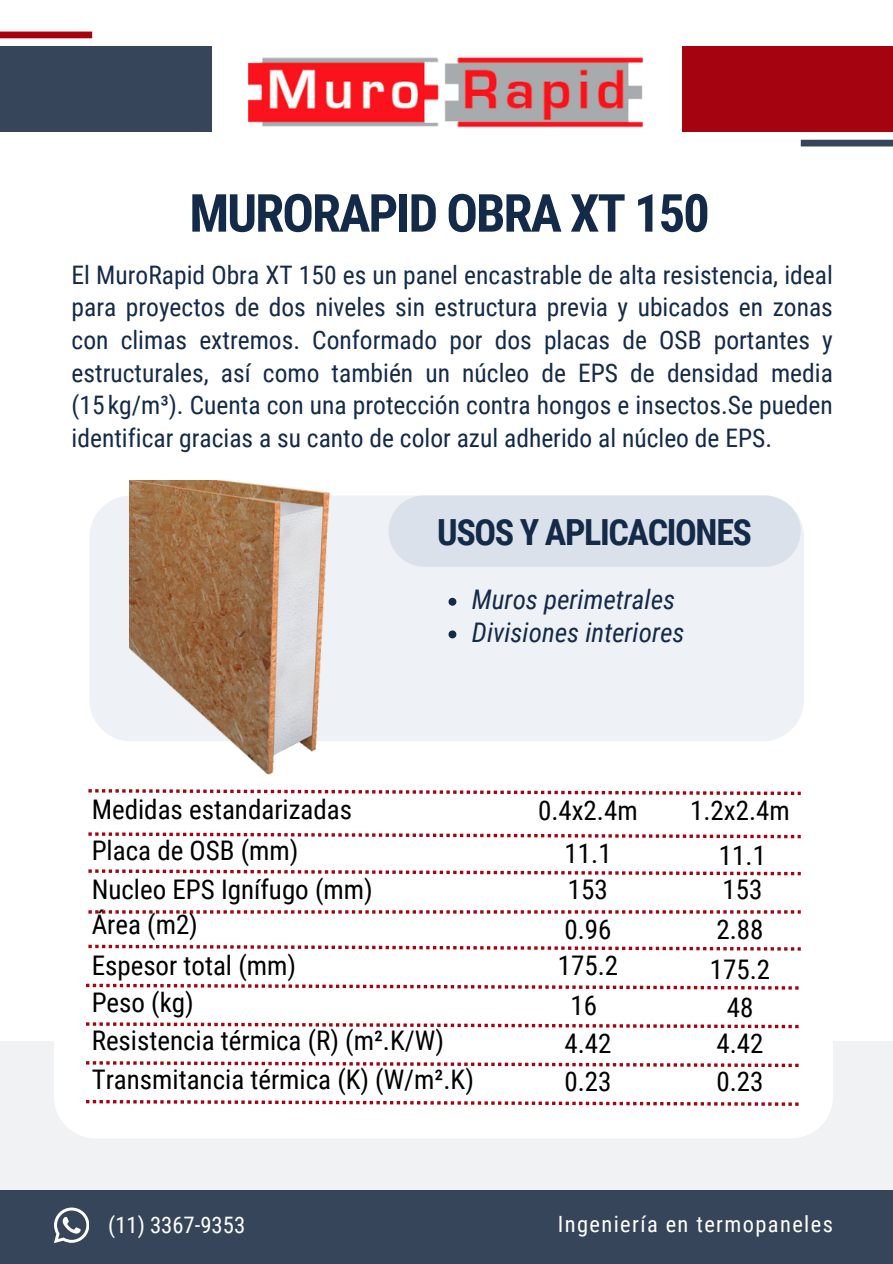
<style>
.page{position:relative;width:893px;height:1264px;background:#fff}
.page>*{position:absolute;margin:0;border:0;box-sizing:border-box;transform-origin:0 0}
.t1{font:700 52.5px "Roboto Condensed";letter-spacing:-.035em;color:#142a49}
.t2{font:700 36px "Roboto Condensed";letter-spacing:-.04em;color:#142a49}
.t3{font:27px "Roboto Condensed";color:#000}
.t4{font:italic 27px "Roboto Condensed";color:#142a49}
.t5{font:25.5px/32.7px "Roboto Condensed";color:#142a49;text-align:justify}
.t6{font:22.65px "Roboto Condensed";color:#fff}
.t7{font:22.5px "Roboto Condensed";letter-spacing:.06em;color:#fff}
</style>
<div class="page">
<div style="left:0;top:1041px;width:892px;height:222px;background:#f1f2f4"></div>
<div style="left:89px;top:495px;width:715px;height:246px;background:#eef1f5"></div>
<img style="left:130px;top:480px;width:207px;height:295px">
<svg style="left:54px;top:872px;width:778px;height:266px"></svg>
<svg style="left:88px;top:789px;width:712px;height:6px"></svg>
<svg style="left:88px;top:832px;width:712px;height:6px"></svg>
<svg style="left:88px;top:869px;width:712px;height:6px"></svg>
<svg style="left:88px;top:910px;width:712px;height:3px"></svg>
<svg style="left:88px;top:944px;width:712px;height:6px"></svg>
<svg style="left:86px;top:983px;width:712px;height:6px"></svg>
<svg style="left:86px;top:1022px;width:712px;height:6px"></svg>
<svg style="left:86px;top:1061px;width:712px;height:6px"></svg>
<svg style="left:86px;top:1099px;width:712px;height:6px"></svg>
<img style="left:248px;top:57px;width:395px;height:71px">
<div style="left:0;top:1190px;width:892px;height:73px;background:#364559"></div>
<svg style="left:54px;top:1207px;width:35px;height:36px"></svg>
<div style="left:388px;top:495px;width:412px;height:72px;background:#dbe1ea"></div>
<svg style="left:448px;top:598px;width:8px;height:7px"></svg>
<svg style="left:448px;top:630px;width:8px;height:8px"></svg>
<div style="left:0;top:46px;width:211px;height:86px;background:#364559"></div>
<div style="left:0;top:32px;width:92px;height:6px;background:#a60311"></div>
<div style="left:682px;top:46px;width:210px;height:86px;background:#a60311"></div>
<div style="left:800px;top:140px;width:92px;height:6px;background:#364559"></div>
<h3 class="t1" style="left:189px;top:183px;width:522px">MURORAPID OBRA XT 150</h3>
<h3 class="t5" style="left:72px;top:259px;width:762px">El MuroRapid Obra XT 150 es un panel encastrable de alta resistencia, ideal para proyectos de dos niveles sin estructura previa y ubicados en zonas con climas extremos. Conformado por dos placas de OSB portantes y estructurales, así como también un núcleo de EPS de densidad media (15kg/m³). Cuenta con una protección contra hongos e insectos.Se pueden identificar gracias a su canto de color azul adherido al núcleo de EPS.</h3>
<h3 class="t2" style="left:437px;top:511px;width:316px">USOS Y APLICACIONES</h3>
<h3 class="t4" style="left:472px;top:584px;width:205px">Muros perimetrales</h3>
<h3 class="t4" style="left:472px;top:616px;width:214px">Divisiones interiores</h3>
<h3 class="t3" style="left:92px;top:794px;width:262px">Medidas estandarizadas</h3>
<h3 class="t3" style="left:538px;top:795px;width:101px">0.4x2.4m</h3>
<h3 class="t3" style="left:690px;top:795px;width:101px">1.2x2.4m</h3>
<h3 class="t3" style="left:564px;top:837px;width:49px">11.1</h3>
<h3 class="t3" style="left:719px;top:839px;width:49px">11.1</h3>
<h3 class="t3" style="left:568px;top:873px;width:41px">153</h3>
<h3 class="t3" style="left:722px;top:873px;width:41px">153</h3>
<h3 class="t3" style="left:564px;top:914px;width:49px">0.96</h3>
<h3 class="t3" style="left:716px;top:914px;width:49px">2.88</h3>
<h3 class="t3" style="left:558px;top:949px;width:62px">175.2</h3>
<h3 class="t3" style="left:709px;top:953px;width:62px">175.2</h3>
<h3 class="t3" style="left:570px;top:989px;width:28px">16</h3>
<h3 class="t3" style="left:726px;top:992px;width:28px">48</h3>
<h3 class="t3" style="left:564px;top:1027px;width:49px">4.42</h3>
<h3 class="t3" style="left:716px;top:1027px;width:49px">4.42</h3>
<p class="t3" style="left:564px;top:1066px;width:49px">0.23</p>
<p class="t3" style="left:716px;top:1066px;width:49px">0.23</p>
<h1 class="t3" style="left:92px;top:835px;width:208px">Placa de OSB (mm)</h1>
<h3 class="t3" style="left:92px;top:873px;width:282px">Nucleo EPS Ignífugo (mm)</h3>
<p class="t3" style="left:92px;top:908px;width:108px">Área (m2)</p>
<h2 class="t3" style="left:92px;top:949px;width:206px">Espesor total (mm)</h2>
<p class="t3" style="left:92px;top:986px;width:104px">Peso (kg)</p>
<p class="t3" style="left:92px;top:1025px;width:354px">Resistencia térmica (R) (m².K/W)</p>
<h3 class="t3" style="left:92px;top:1064px;width:383px">Transmitancia térmica (K) (W/m².K)</h3>
<p class="t6" style="left:108px;top:1212px;width:138px">(11) 3367-9353</p>
<p class="t7" style="left:558px;top:1211px;width:276px">Ingeniería en termopaneles</p>
</div>
